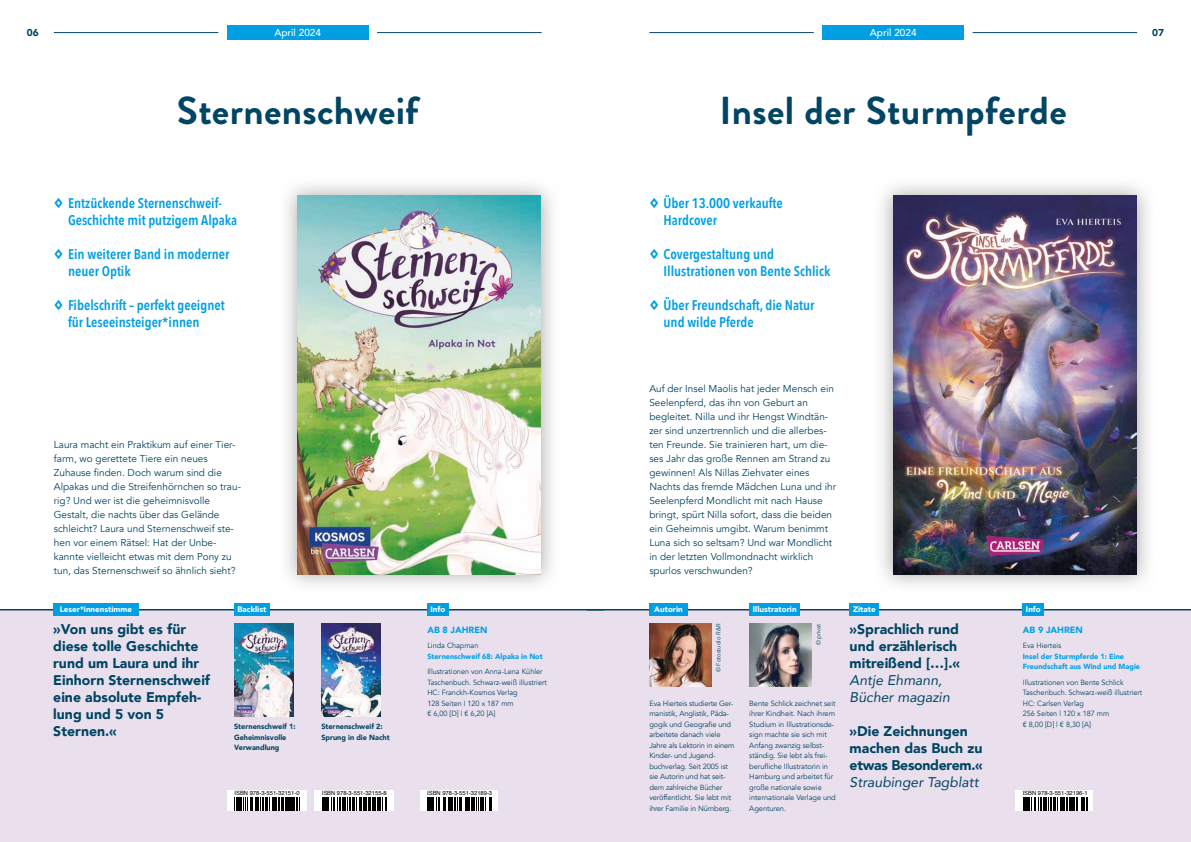
<style>
.page{position:relative;width:1191px;height:842px;background:#fff}
.page>*{position:absolute;margin:0;border:0;box-sizing:border-box;transform-origin:0 0}
.t1{font:700 39px "Brandon Grotesque";letter-spacing:.01em;color:#004563}
.t2{font:600 14px/17px "Avenir Next Condensed";color:#009fe3}
.t3{font:900 14px/17px "Avenir";color:#004563}
.t4{font:italic 14px/17px "Avenir";color:#004563}
.t5{font:10px/14px "Avenir";color:#004563}
.t6{font:500 10px "Avenir";color:#fff}
.t7{font:900 10px "Avenir";color:#004563}
.t8{font:900 9px "Avenir";color:#009fe3}
.t9{font:900 8px "Avenir";color:#fff}
.t10{font:7.5px/10.5px "Avenir";letter-spacing:-.01em;color:#004563}
.t11{font:900 7.5px/10.5px "Avenir";color:#009fe3}
.t12{font:900 7.5px/10.5px "Avenir";color:#004563}
.t13{font:6px "Avenir";color:#004563}
.t14{font:5.8px "Helvetica";color:#000}
.s1{font-family:"Brandon Grotesque";font-weight:900}
</style>
<div class="page">
<div style="left:0;top:610px;width:595px;height:232px;background:#eae0ed"></div>
<hr style="left:0;top:609px;width:595px;height:1px;background:#004563">
<img style="left:287px;top:185px;width:265px;height:401px">
<img style="left:298px;top:196px;width:242px;height:378px">
<div style="left:420px;top:790px;width:77px;height:21px;background:#fff"></div>
<svg style="left:427px;top:797px;width:65px;height:14px"></svg>
<div style="left:427px;top:604px;width:21px;height:12px;background:#009fe3"></div>
<div style="left:53px;top:604px;width:85px;height:12px;background:#009fe3"></div>
<img style="left:234px;top:624px;width:59px;height:92px">
<div style="left:227px;top:790px;width:80px;height:21px;background:#fff"></div>
<div style="left:234px;top:604px;width:36px;height:12px;background:#009fe3"></div>
<svg style="left:234px;top:797px;width:66px;height:14px"></svg>
<img style="left:321px;top:624px;width:59px;height:92px">
<div style="left:314px;top:790px;width:80px;height:21px;background:#fff"></div>
<svg style="left:322px;top:797px;width:65px;height:14px"></svg>
<hr style="left:54px;top:32px;width:164px;height:1px;background:#004563">
<hr style="left:377px;top:32px;width:164px;height:1px;background:#004563">
<div style="left:227px;top:26px;width:142px;height:14px;background:#009fe3"></div>
<div style="left:595px;top:610px;width:596px;height:232px;background:#eae0ed"></div>
<hr style="left:595px;top:609px;width:596px;height:1px;background:#004563">
<img style="left:882px;top:185px;width:266px;height:401px">
<img style="left:893px;top:196px;width:243px;height:378px">
<div style="left:1015px;top:790px;width:77px;height:21px;background:#fff"></div>
<svg style="left:1023px;top:797px;width:65px;height:14px"></svg>
<div style="left:1022px;top:604px;width:22px;height:12px;background:#009fe3"></div>
<img style="left:649px;top:624px;width:62px;height:62px">
<div style="left:649px;top:604px;width:39px;height:12px;background:#009fe3"></div>
<img style="left:749px;top:624px;width:62px;height:62px">
<div style="left:749px;top:604px;width:51px;height:12px;background:#009fe3"></div>
<div style="left:849px;top:604px;width:30px;height:12px;background:#009fe3"></div>
<hr style="left:649px;top:32px;width:165px;height:1px;background:#004563">
<hr style="left:972px;top:32px;width:165px;height:1px;background:#004563">
<div style="left:822px;top:26px;width:142px;height:14px;background:#009fe3"></div>
<p class="t7" style="left:27px;top:24px;width:13px">06</p>
<p class="t6" style="left:274px;top:24px;width:48px">April 2024</p>
<p class="t6" style="left:870px;top:24px;width:48px">April 2024</p>
<p class="t7" style="left:1152px;top:24px;width:13px">07</p>
<h1 class="t1" style="left:177px;top:83px;width:243px">Sternenschweif</h1>
<h1 class="t1" style="left:719px;top:83px;width:349px">Insel der Sturmpferde</h1>
<h2 class="t2" style="left:68px;top:195px;width:171px;text-indent:-14px"><span class="s1">◊</span> Entzückende Sternenschweif-<br>Geschichte mit putzigem Alpaka</h2>
<h2 class="t2" style="left:68px;top:246px;width:163px;text-indent:-14px"><span class="s1">◊</span> Ein weiterer Band in moderner neuer Optik</h2>
<h2 class="t2" style="left:68px;top:297px;width:158px;text-indent:-14px"><span class="s1">◊</span> Fibelschrift – perfekt geeignet für Leseeinsteiger*innen</h2>
<h2 class="t2" style="left:663px;top:195px;width:121px;text-indent:-14px"><span class="s1">◊</span> Über 13.000 verkaufte<br>Hardcover</h2>
<h2 class="t2" style="left:663px;top:246px;width:168px;text-indent:-14px"><span class="s1">◊</span> Covergestaltung und<br>Illustrationen von Bente Schlick</h2>
<h2 class="t2" style="left:663px;top:297px;width:152px;text-indent:-14px"><span class="s1">◊</span> Über Freundschaft, die Natur und wilde Pferde</h2>
<p class="t5" style="left:54px;top:438px;width:189px">Laura macht ein Praktikum auf einer Tier&shy;farm, wo gerettete Tiere ein neues Zuhause finden. Doch warum sind die Alpakas und die Streifenhörnchen so trau&shy;rig? Und wer ist die geheimnisvolle Gestalt, die nachts über das Gelände schleicht? Laura und Sternenschweif ste&shy;hen vor einem Rätsel: Hat der Unbe&shy;kannte vielleicht etwas mit dem Pony zu tun, das Sternenschweif so ähnlich sieht?</p>
<p class="t5" style="left:649px;top:382px;width:188px">Auf der Insel Maolis hat jeder Mensch ein Seelenpferd, das ihn von Geburt an begleitet. Nilla und ihr Hengst Windtän&shy;zer sind unzertrennlich und die allerbes&shy;ten Freunde. Sie trainieren hart, um die&shy;ses Jahr das große Rennen am Strand zu gewinnen! Als Nillas Ziehvater eines Nachts das fremde Mädchen Luna und ihr Seelenpferd Mondlicht mit nach Hause bringt, spürt Nilla sofort, dass die beiden ein Geheimnis umgibt. Warum benimmt Luna sich so seltsam? Und war Mondlicht in der letzten Vollmondnacht wirklich spurlos verschwunden?</p>
<p class="t9" style="left:60px;top:602px;width:74px">Leser*innenstimme</p>
<h2 class="t3" style="left:53px;top:620px;width:158px">»Von uns gibt es für diese tolle Geschichte rund um Laura und ihr<br>Einhorn Sternenschweif eine absolute Empfeh&shy;lung und 5 von 5<br>Sternen.«</h2>
<p class="t9" style="left:237px;top:602px;width:30px">Backlist</p>
<p class="t12" style="left:234px;top:721px;width:63px">Sternenschweif 1:<br>Geheimnisvolle<br>Verwandlung</p>
<p class="t14" style="left:234px;top:789px;width:66px">ISBN 978-3-551-32151-0</p>
<p class="t12" style="left:321px;top:721px;width:70px">Sternenschweif 2:<br>Sprung in die Nacht</p>
<p class="t14" style="left:322px;top:789px;width:66px">ISBN 978-3-551-32155-8</p>
<p class="t9" style="left:430px;top:602px;width:16px">Info</p>
<p class="t8" style="left:427px;top:622px;width:61px">AB 8 JAHREN</p>
<p class="t10" style="left:427px;top:640px;width:53px">Linda Chapman</p>
<p class="t11" style="left:427px;top:651px;width:117px">Sternenschweif 68: Alpaka in Not</p>
<p class="t10" style="left:427px;top:666px;width:121px">Illustrationen von Anna-Lena Kühler<br>Taschenbuch. Schwarz-weiß illustriert<br>HC: Franckh-Kosmos Verlag<br>128 Seiten | 120 x 187 mm<br>€ 6,00 [D] | € 6,20 [A]</p>
<p class="t14" style="left:427px;top:789px;width:66px">ISBN 978-3-551-32189-3</p>
<p class="t9" style="left:654px;top:602px;width:30px">Autorin</p>
<p class="t9" style="left:753px;top:602px;width:45px">Illustratorin</p>
<p class="t9" style="left:853px;top:602px;width:24px">Zitate</p>
<p class="t9" style="left:1026px;top:602px;width:16px">Info</p>
<p class="t13" style="left:715px;top:672px;width:50px;rotate:-90deg">© Fotostudio R&amp;R</p>
<p class="t13" style="left:815px;top:645px;width:23px;rotate:-90deg">© privat</p>
<p class="t10" style="left:649px;top:698px;width:87px">Eva Hierteis studierte Ger&shy;manistik, Anglistik, Päda&shy;gogik und Geografie und arbeitete danach viele<br>Jahre als Lektorin in einem<br>Kinder- und Jugend&shy;buchverlag. Seit 2005 ist sie Autorin und hat seit&shy;dem zahlreiche Bücher veröffentlicht. Sie lebt mit ihrer Familie in Nürnberg.</p>
<p class="t10" style="left:749px;top:698px;width:88px">Bente Schlick zeichnet seit ihrer Kindheit. Nach ihrem<br>Studium in Illustrationsde&shy;sign machte sie sich mit<br>Anfang zwanzig selbst&shy;ständig. Sie lebt als frei&shy;berufliche Illustratorin in<br>Hamburg und arbeitet für große nationale sowie internationale Verlage und<br>Agenturen.</p>
<h2 class="t3" style="left:849px;top:620px;width:112px">»Sprachlich rund und erzählerisch mitreißend […].«</h2>
<h2 class="t4" style="left:849px;top:671px;width:102px">Antje Ehmann,<br>Bücher magazin</h2>
<h2 class="t3" style="left:849px;top:722px;width:135px">»Die Zeichnungen machen das Buch zu etwas Besonderem.«</h2>
<h2 class="t4" style="left:849px;top:773px;width:130px">Straubinger Tagblatt</h2>
<p class="t8" style="left:1022px;top:622px;width:61px">AB 9 JAHREN</p>
<p class="t10" style="left:1022px;top:640px;width:40px">Eva Hierteis</p>
<p class="t11" style="left:1022px;top:651px;width:119px">Insel der Sturmpferde 1: Eine<br>Freundschaft aus Wind und Magie</p>
<p class="t10" style="left:1022px;top:677px;width:121px">Illustrationen von Bente Schlick<br>Taschenbuch. Schwarz-weiß illustriert<br>HC: Carlsen Verlag<br>256 Seiten | 120 x 187 mm<br>€ 8,00 [D] | € 8,30 [A]</p>
<p class="t14" style="left:1022px;top:789px;width:66px">ISBN 978-3-551-32196-1</p>
</div>
